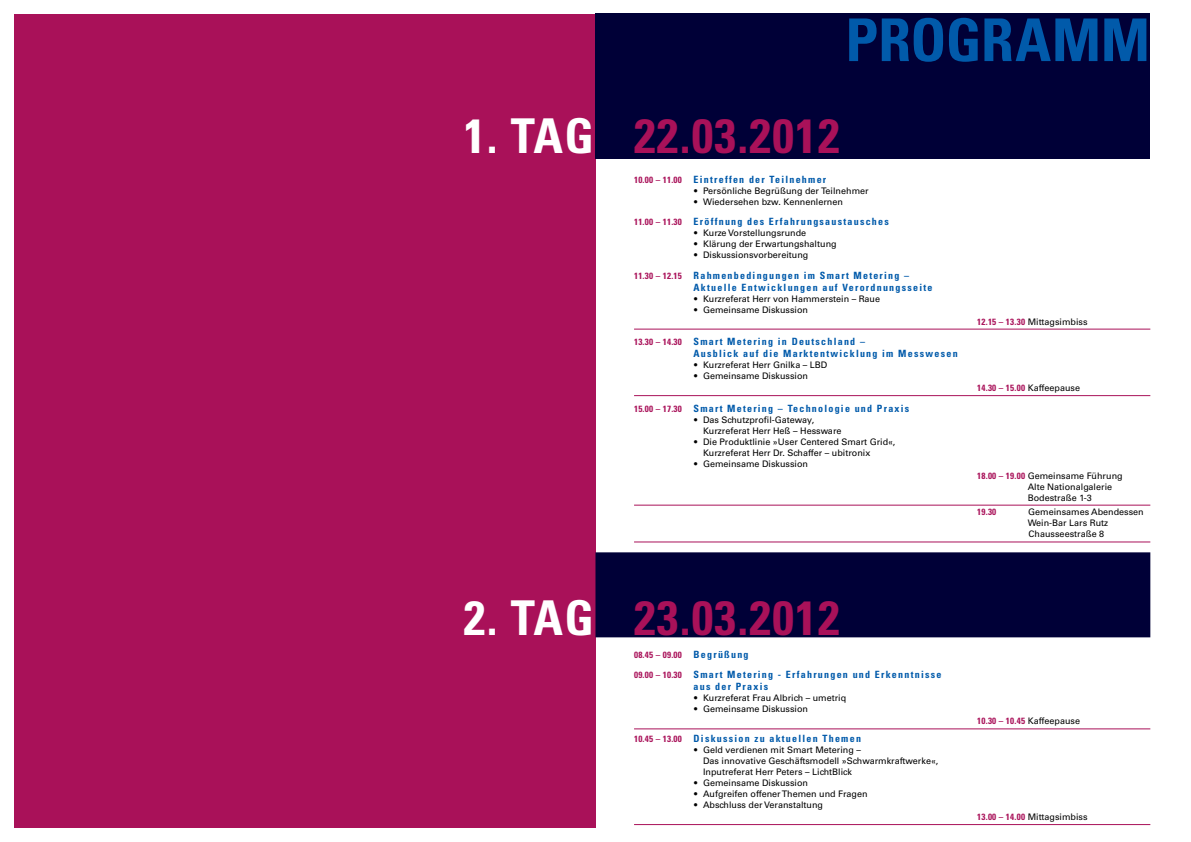
<style>
.page{position:relative;width:1191px;height:842px;background:#fff}
.page>*{position:absolute;margin:0;border:0;box-sizing:border-box;transform-origin:0 0}
.Beschriftung_blau{font:700 condensed 59px "Univers LT";letter-spacing:-.005em;color:#015aaa}
._2__Tag{font:700 condensed 48px "Univers LT";letter-spacing:.025em;color:#a91159}
._1__Tag{font:700 condensed 48px "Univers LT";letter-spacing:.025em;color:#a91159}
._1__Tag-2{font:700 condensed 48px "Univers LT";color:#fff}
.Neuer_Tagespunkt{font:700 condensed 10px/12px "Univers LT";letter-spacing:.125em;color:#015aaa}
.Aufzählung_Dot{font:9px/11px "Univers LT";color:#000}
.Pause_von___bis{font:9px/11px "Univers LT";color:#000}
.Pause_ab{font:9px/11px "Univers LT";color:#000}
.Pause_von___bis-2{font:700 condensed 9px "Univers LT";letter-spacing:.025em;color:#a91159}
.Neuer_Tagespunkt-2{font:700 condensed 9px "Univers LT";letter-spacing:.025em;color:#a91159}
.Pause_ab-2{font:700 condensed 9px "Univers LT";color:#a91159}
.s1{font-size:9px;color:#a91159}
.s2{font-weight:700;font-stretch:condensed;color:#a91159}
.s3{font-weight:400;font-stretch:normal;color:#000}
.s4{color:#fff}
.s5{font-size:10px;color:#015aaa}
</style>
<div class="page">
<div style="left:14px;top:14px;width:581px;height:814px;background:#a91159"></div>
<div style="left:595px;top:14px;width:554px;height:145px;background:#000037"></div>
<hr style="left:634px;top:329px;width:516px;height:1px;background:#a91159">
<hr style="left:634px;top:395px;width:516px;height:1px;background:#a91159">
<hr style="left:634px;top:505px;width:516px;height:1px;background:#a91159">
<hr style="left:634px;top:542px;width:516px;height:1px;background:#a91159">
<div style="left:595px;top:552px;width:555px;height:85px;background:#000037"></div>
<hr style="left:634px;top:729px;width:516px;height:1px;background:#a91159">
<hr style="left:634px;top:824px;width:516px;height:1px;background:#a91159">
<p class="Beschriftung_blau" style="left:845px;top:4px;width:306px">PROGRAMM</p>
<p class="_1__Tag-2" style="left:464px;top:107px;width:100px">1. TAG</p>
<p class="_1__Tag" style="left:634px;top:107px;width:207px">22.03.2012</p>
<p class="Neuer_Tagespunkt" style="left:634px;top:173px;width:194px"><span class="s1">10.00 – 11.00</span> Eintreffen der Teilnehmer</p>
<p class="Aufzählung_Dot" style="left:694px;top:185px;width:176px">• Persönliche Begrüßung der Teilnehmer</p>
<p class="Aufzählung_Dot" style="left:694px;top:196px;width:150px">• Wiedersehen bzw. Kennenlernen</p>
<p class="Neuer_Tagespunkt" style="left:634px;top:215px;width:256px"><span class="s1">11.00 – 11.30</span> Eröffnung des Erfahrungsaustausches</p>
<p class="Aufzählung_Dot" style="left:694px;top:227px;width:114px">• Kurze Vorstellungsrunde</p>
<p class="Aufzählung_Dot" style="left:694px;top:238px;width:144px">• Klärung der Erwartungshaltung</p>
<p class="Aufzählung_Dot" style="left:694px;top:249px;width:116px">• Diskussionsvorbereitung</p>
<p class="Neuer_Tagespunkt" style="left:693px;top:269px;width:240px;text-indent:-60px"><span class="s1">11.30 – 12.15</span> Rahmenbedingungen im Smart Metering –<br>Aktuelle Entwicklungen auf Verordnungsseite</p>
<p class="Aufzählung_Dot" style="left:694px;top:293px;width:187px">• Kurzreferat Herr von Hammerstein – Raue</p>
<p class="Aufzählung_Dot" style="left:694px;top:304px;width:116px">• Gemeinsame Diskussion</p>
<p class="Neuer_Tagespunkt" style="left:693px;top:335px;width:266px;text-indent:-60px"><span class="s1">13.30 – 14.30</span> Smart Metering in Deutschland –<br>Ausblick auf die Marktentwicklung im Messwesen</p>
<p class="Aufzählung_Dot" style="left:694px;top:359px;width:135px">• Kurzreferat Herr Gnilka – LBD</p>
<p class="Aufzählung_Dot" style="left:694px;top:370px;width:116px">• Gemeinsame Diskussion</p>
<p class="Neuer_Tagespunkt" style="left:634px;top:402px;width:277px"><span class="s1">15.00 – 17.30</span> Smart Metering – Technologie und Praxis</p>
<p class="Aufzählung_Dot" style="left:703px;top:414px;width:140px;text-indent:-9px">• Das Schutzprofil-Gateway,<br>Kurzreferat Herr Heß – Hessware</p>
<p class="Aufzählung_Dot" style="left:703px;top:436px;width:194px;text-indent:-9px">• Die Produktlinie »User Centered Smart Grid«,<br>Kurzreferat Herr Dr. Schaffer – ubitronix</p>
<p class="Aufzählung_Dot" style="left:694px;top:458px;width:116px">• Gemeinsame Diskussion</p>
<p class="Pause_von___bis" style="left:977px;top:316px;width:112px"><span class="s2">12.15 – 13.30</span> Mittagsimbiss</p>
<p class="Pause_von___bis-2" style="left:977px;top:382px;width:104px">14.30 – 15.00 <span class="s3">Kaffeepause</span></p>
<p class="Pause_von___bis" style="left:1027px;top:470px;width:96px;text-indent:-51px"><span class="s2">18.00 – 19.00</span> Gemeinsame Führung<br>Alte Nationalgalerie<br>Bodestraße 1-3</p>
<p class="Pause_ab-2" style="left:977px;top:507px;width:21px">19.30</p>
<p class="Pause_ab" style="left:1027px;top:507px;width:117px">Gemeinsames Abendessen<br>Wein-Bar Lars Rutz<br>Chausseestraße 8</p>
<p class="_2__Tag" style="left:464px;top:588px;width:377px"><span class="s4">2. Tag</span> 23.03.2012</p>
<p class="Neuer_Tagespunkt-2" style="left:634px;top:649px;width:116px">08.45 – 09.00 <span class="s5">Begrüßung</span></p>
<p class="Neuer_Tagespunkt" style="left:693px;top:669px;width:249px;text-indent:-60px"><span class="s1">09.00 – 10.30</span> Smart Metering - Erfahrungen und Erkenntnisse aus der Praxis</p>
<p class="Aufzählung_Dot" style="left:694px;top:693px;width:154px">• Kurzreferat Frau Albrich – umetriq</p>
<p class="Aufzählung_Dot" style="left:694px;top:704px;width:116px">• Gemeinsame Diskussion</p>
<p class="Neuer_Tagespunkt" style="left:634px;top:732px;width:228px"><span class="s1">10.45 – 13.00</span> Diskussion zu aktuellen Themen</p>
<p class="Aufzählung_Dot" style="left:703px;top:744px;width:237px;text-indent:-9px">• Geld verdienen mit Smart Metering –<br>Das innovative Geschäftsmodell »Schwarmkraftwerke«,<br>Inputreferat Herr Peters – LichtBlick</p>
<p class="Aufzählung_Dot" style="left:694px;top:777px;width:116px">• Gemeinsame Diskussion</p>
<p class="Aufzählung_Dot" style="left:694px;top:788px;width:175px">• Aufgreifen offener Themen und Fragen</p>
<p class="Aufzählung_Dot" style="left:694px;top:799px;width:130px">• Abschluss der Veranstaltung</p>
<p class="Pause_von___bis-2" style="left:977px;top:716px;width:104px">10.30 – 10.45 <span class="s3">Kaffeepause</span></p>
<p class="Pause_von___bis" style="left:977px;top:811px;width:112px"><span class="s2">13.00 – 14.00</span> Mittagsimbiss</p>
</div>
